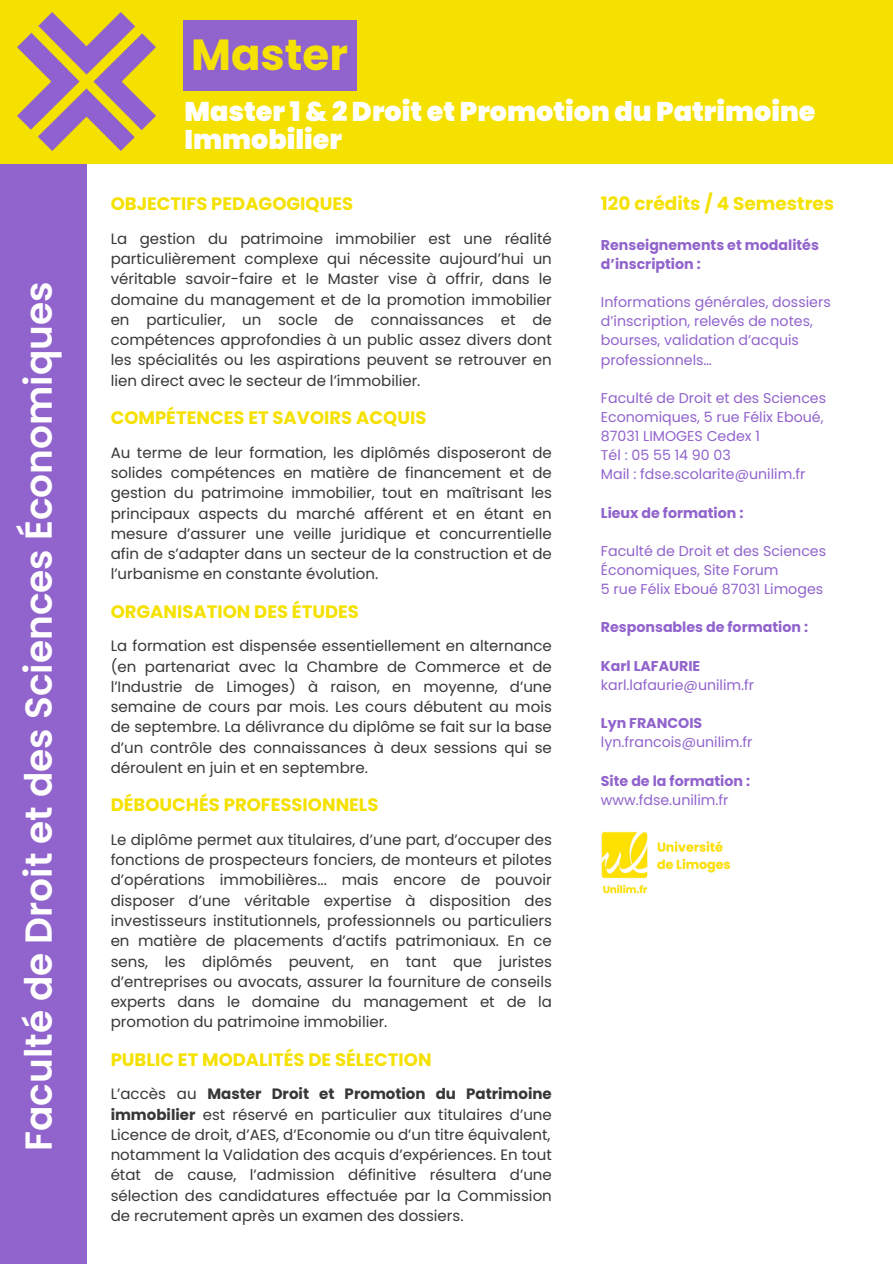
<style>
.page{position:relative;width:893px;height:1264px;background:#fff}
.page>*{position:absolute;margin:0;border:0;box-sizing:border-box;transform-origin:0 0}
.t1{font:700 43.5px "Poppins";color:#f6e202}
.t2{font:600 37.5px "Poppins";color:#fff}
.t3{font:900 27px/28.2px "Poppins";color:#fff}
.t4{font:700 18.45px "Poppins";color:#f6e202}
.t5{font:700 18px "Poppins";color:#f5e100}
.t6{font:15px/20.2px "Poppins";color:#373737;text-align:justify}
.t7{font:14.25px/19.2px "Poppins";color:#9163cc}
.t8{font:700 14.25px/19.2px "Poppins";color:#9163cc}
.s1{font-weight:700}
.s2{font-weight:400}
</style>
<div class="page">
<div style="left:1px;top:151px;width:86px;height:1112px;background:#9163cc"></div>
<div style="left:0;top:0;width:892px;height:163px;background:#f5e100"></div>
<img style="left:17px;top:12px;width:139px;height:139px">
<div style="left:183px;top:20px;width:173px;height:70px;background:#9163cc"></div>
<img style="left:601px;top:831px;width:130px;height:63px">
<p class="t2" style="left:13px;top:1150px;width:870px;rotate:-90deg">Faculté de Droit et des Sciences Économiques</p>
<p class="t1" style="left:191px;top:24px;width:158px">Master</p>
<p class="t3" style="left:184px;top:97px;width:632px">Master 1 &amp; 2 Droit et Promotion du Patrimoine<br>Immobilier</p>
<p class="t5" style="left:111px;top:191px;width:244px">OBJECTIFS PEDAGOGIQUES</p>
<p class="t6" style="left:111px;top:228px;width:442px">La gestion du patrimoine immobilier est une réalité particulièrement complexe qui nécessite aujourd’hui un véritable savoir-faire et le Master vise à offrir, dans le domaine du management et de la promotion immobilier en particulier, un socle de connaissances et de compétences approfondies à un public assez divers dont les spécialités ou les aspirations peuvent se retrouver en lien direct avec le secteur de l’immobilier.</p>
<p class="t5" style="left:111px;top:405px;width:317px">COMPÉTENCES ET SAVOIRS ACQUIS</p>
<p class="t6" style="left:111px;top:442px;width:442px">Au terme de leur formation, les diplômés disposeront de solides compétences en matière de financement et de gestion du patrimoine immobilier, tout en maîtrisant les principaux aspects du marché afférent et en étant en mesure d’assurer une veille juridique et concurrentielle afin de s’adapter dans un secteur de la construction et de l’urbanisme en constante évolution.</p>
<p class="t5" style="left:111px;top:598px;width:250px">ORGANISATION DES ÉTUDES</p>
<p class="t6" style="left:111px;top:636px;width:442px">La formation est dispensée essentiellement en alternance (en partenariat avec la Chambre de Commerce et de l’Industrie de Limoges) à raison, en moyenne, d’une semaine de cours par mois. Les cours débutent au mois de septembre. La délivrance du diplôme se fait sur la base d’un contrôle des connaissances à deux sessions qui se déroulent en juin et en septembre.</p>
<p class="t5" style="left:111px;top:792px;width:269px">DÉBOUCHÉS PROFESSIONNELS</p>
<p class="t6" style="left:111px;top:829px;width:442px">Le diplôme permet aux titulaires, d’une part, d’occuper des fonctions de prospecteurs fonciers, de monteurs et pilotes d’opérations immobilières... mais encore de pouvoir disposer d’une véritable expertise à disposition des investisseurs institutionnels, professionnels ou particuliers en matière de placements d’actifs patrimoniaux. En ce sens, les diplômés peuvent, en tant que juristes d’entreprises ou avocats, assurer la fourniture de conseils experts dans le domaine du management et de la promotion du patrimoine immobilier.</p>
<p class="t5" style="left:111px;top:1046px;width:322px">PUBLIC ET MODALITÉS DE SÉLECTION</p>
<p class="t6" style="left:111px;top:1083px;width:442px">L’accès au <span class="s1">Master Droit et Promotion du Patrimoine immobilier</span> est réservé en particulier aux titulaires d’une Licence de droit, d’AES, d’Economie ou d’un titre équivalent,</p>
<p class="t6" style="left:111px;top:1144px;width:442px">notamment la Validation des acquis d’expériences. En tout état de cause, l’admission définitive résultera d’une sélection des candidatures effectuée par la Commission de recrutement après un examen des dossiers.</p>
<p class="t4" style="left:601px;top:191px;width:235px">120 crédits / 4 Semestres</p>
<p class="t8" style="left:601px;top:235px;width:219px">Renseignements et modalités d’inscription :</p>
<p class="t7" style="left:601px;top:292px;width:231px">Informations générales, dossiers d’inscription, relevés de notes, bourses, validation d’acquis professionnels…</p>
<p class="t7" style="left:601px;top:388px;width:227px">Faculté de Droit et des Sciences<br>Economiques, 5 rue Félix Eboué,</p>
<p class="t7" style="left:601px;top:426px;width:160px">87031 LIMOGES Cedex 1</p>
<p class="t7" style="left:601px;top:445px;width:131px">Tél : 05 55 14 90 03</p>
<p class="t7" style="left:601px;top:465px;width:206px">Mail : fdse.scolarite@unilim.fr</p>
<p class="t8" style="left:601px;top:503px;width:144px">Lieux de formation :</p>
<p class="t7" style="left:601px;top:541px;width:227px">Faculté de Droit et des Sciences<br>Économiques, Site Forum</p>
<p class="t7" style="left:601px;top:579px;width:224px">5 rue Félix Eboué 87031 Limoges</p>
<p class="t8" style="left:601px;top:618px;width:208px">Responsables de formation :</p>
<p class="t8" style="left:601px;top:656px;width:101px">Karl LAFAURIE</p>
<p class="t7" style="left:601px;top:675px;width:155px">karl.lafaurie@unilim.fr</p>
<p class="t8" style="left:601px;top:713px;width:103px">Lyn FRANCOIS</p>
<p class="t7" style="left:601px;top:732px;width:153px">lyn.francois@unilim.fr</p>
<p class="t8" style="left:601px;top:771px;width:151px">Site de la formation : <span class="s2">www.fdse.unilim.fr</span></p>
</div>
